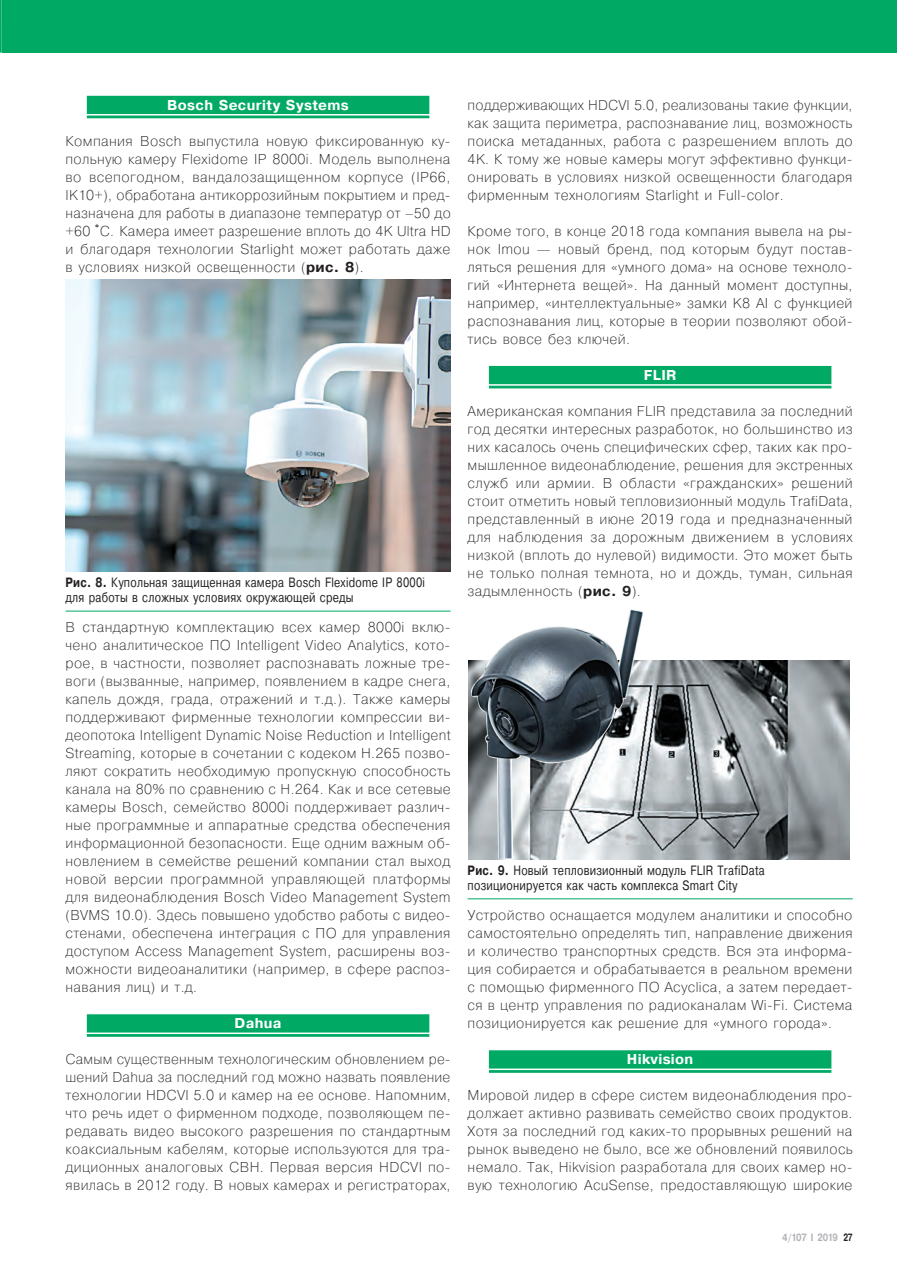
<style>
.page{position:relative;width:897px;height:1267px;background:#fff}
.page>*{position:absolute;margin:0;border:0;box-sizing:border-box;transform-origin:0 0}
.t1{font:200 14.25px/18px "Pragmatica";letter-spacing:.025em;color:#231f20;text-align:justify}
.t2{font:700 14.25px "Pragmatica";letter-spacing:.025em;color:#fff}
.t3{font:13.5px/15px "Pragmatica";letter-spacing:.025em;color:#231f20;scale:.8 1}
.t4{font:700 10.5px "Pragmatica";letter-spacing:-.055em;color:#b2b3b7;scale:.8 1}
.s1{font-weight:500;font-size:13.5px}
.s2{font-weight:700}
.s3{color:#231f20}
</style>
<div class="page">
<div style="left:2px;top:0;width:894px;height:53px;background:#00a964"></div>
<div style="left:87px;top:96px;width:342px;height:22px;background:#00a964"></div>
<hr style="left:66px;top:114px;width:384px;height:1px;background:#fff">
<hr style="left:66px;top:610px;width:384px;height:1px;background:#00a964">
<div style="left:87px;top:1014px;width:342px;height:22px;background:#00a964"></div>
<hr style="left:66px;top:1032px;width:384px;height:1px;background:#fff">
<img style="left:66px;top:279px;width:384px;height:292px">
<div style="left:489px;top:366px;width:342px;height:22px;background:#00a964"></div>
<hr style="left:467px;top:384px;width:385px;height:1px;background:#fff">
<hr style="left:467px;top:898px;width:385px;height:1px;background:#00a964">
<div style="left:489px;top:1050px;width:342px;height:22px;background:#00a964"></div>
<hr style="left:467px;top:1068px;width:385px;height:1px;background:#fff">
<img style="left:468px;top:660px;width:381px;height:199px">
<img style="left:469px;top:609px;width:174px;height:249px">
<svg style="left:0;top:0;width:2px;height:53px"></svg>
<p class="t2" style="left:167px;top:96px;width:183px">Bosch Security Systems</p>
<p class="t1" style="left:66px;top:131px;width:386px">Компания Bosch выпустила новую фиксированную ку&shy;польную камеру Flexidome IP 8000i. Модель выполнена во всепогодном, вандалозащищенном корпусе (IP66, IK10+), обработана антикоррозийным покрытием и пред&shy;назначена для работы в диапазоне температур от –50 до +60 <span class="s1">°</span>C. Камера имеет разрешение вплоть до 4K Ultra HD и благодаря технологии Starlight может работать даже в условиях низкой освещенности (<span class="s2">рис. 8</span>).</p>
<p class="t3" style="left:66px;top:575px;width:451px"><span class="s2">Рис. 8.</span> Купольная защищенная камера Bosch Flexidome IP 8000i для работы в сложных условиях окружающей среды</p>
<p class="t1" style="left:66px;top:617px;width:387px;text-align:left">В стандартную комплектацию всех камер 8000i вклю&shy;чено аналитическое ПО Intelligent Video Analytics, кото&shy;рое, в частности, позволяет распознавать ложные тре&shy;воги (вызванные, например, появлением в кадре снега, капель дождя, града, отражений и т.д.). Также камеры поддерживают фирменные технологии компрессии ви&shy;деопотока Intelligent Dynamic Noise Reduction и Intelligent Streaming, которые в сочетании с кодеком H.265 позво&shy;ляют сократить необходимую пропускную способность канала на 80% по сравнению с H.264. Как и все сетевые камеры Bosch, семейство 8000i поддерживает различ&shy;ные программные и аппаратные средства обеспечения информационной безопасности. Еще одним важным об&shy;новлением в семействе решений компании стал выход новой версии программной управляющей платформы для видеонаблюдения Bosch Video Management System (BVMS 10.0). Здесь повышено удобство работы с видео&shy;стенами, обеспечена интеграция с ПО для управления доступом Access Management System, расширены воз&shy;можности видеоаналитики (например, в сфере распоз&shy;навания лиц) и т.д.</p>
<p class="t2" style="left:234px;top:1014px;width:48px">Dahua</p>
<p class="t1" style="left:66px;top:1049px;width:386px">Самым существенным технологическим обновлением ре&shy;шений Dahua за последний год можно назвать появление технологии HDCVI 5.0 и камер на ее основе. Напомним, что речь идет о фирменном подходе, позволяющем пе&shy;редавать видео высокого разрешения по стандартным коаксиальным кабелям, которые используются для тра&shy;диционных аналоговых СВН. Первая версия HDCVI по&shy;явилась в 2012 году. В новых камерах и регистраторах,</p>
<p class="t1" style="left:467px;top:95px;width:386px">поддерживающих HDCVI 5.0, реализованы такие функции, как защита периметра, распознавание лиц, возможность поиска метаданных, работа с разрешением вплоть до 4K. К тому же новые камеры могут эффективно функци&shy;онировать в условиях низкой освещенности благодаря фирменным технологиям Starlight и Full-color.</p>
<p class="t1" style="left:467px;top:221px;width:386px">Кроме того, в конце 2018 года компания вывела на ры&shy;нок Imou — новый бренд, под которым будут постав&shy;ляться решения для «умного дома» на основе техноло&shy;гий «Интернета вещей». На данный момент доступны, например, «интеллектуальные» замки K8 AI с функцией распознавания лиц, которые в теории позволяют обой&shy;тись вовсе без ключей.</p>
<p class="t2" style="left:643px;top:366px;width:34px">FLIR</p>
<p class="t1" style="left:467px;top:401px;width:386px">Американская компания FLIR представила за последний год десятки интересных разработок, но большинство из них касалось очень специфических сфер, таких как про&shy;мышленное видеонаблюдение, решения для экстренных служб или армии. В области «гражданских» решений стоит отметить новый тепловизионный модуль TrafiData, представленный в июне 2019 года и предназначенный для наблюдения за дорожным движением в условиях низкой (вплоть до нулевой) видимости. Это может быть не только полная темнота, но и дождь, туман, сильная задымленность (<span class="s2">рис. 9</span>).</p>
<p class="t3" style="left:467px;top:863px;width:373px"><span class="s2">Рис. 9.</span> Новый тепловизионный модуль FLIR TrafiData позиционируется как часть комплекса Smart City</p>
<p class="t1" style="left:467px;top:905px;width:386px">Устройство оснащается модулем аналитики и способно самостоятельно определять тип, направление движения и количество транспортных средств. Вся эта информа&shy;ция собирается и обрабатывается в реальном времени с помощью фирменного ПО Acyclica, а затем передает&shy;ся в центр управления по радиоканалам Wi-Fi. Система позиционируется как решение для «умного города».</p>
<p class="t2" style="left:627px;top:1050px;width:68px">Hikvision</p>
<p class="t1" style="left:467px;top:1085px;width:387px">Мировой лидер в сфере систем видеонаблюдения про&shy;должает активно развивать семейство своих продуктов.<br>Хотя за последний год каких-то прорывных решений на рынок выведено не было, все же обновлений появилось немало. Так, Hikvision разработала для своих камер но&shy;вую технологию AcuSense, предоставляющую широкие</p>
<p class="t4" style="left:782px;top:1230px;width:90px">4/107 I 2019 <span class="s3">27</span></p>
</div>
